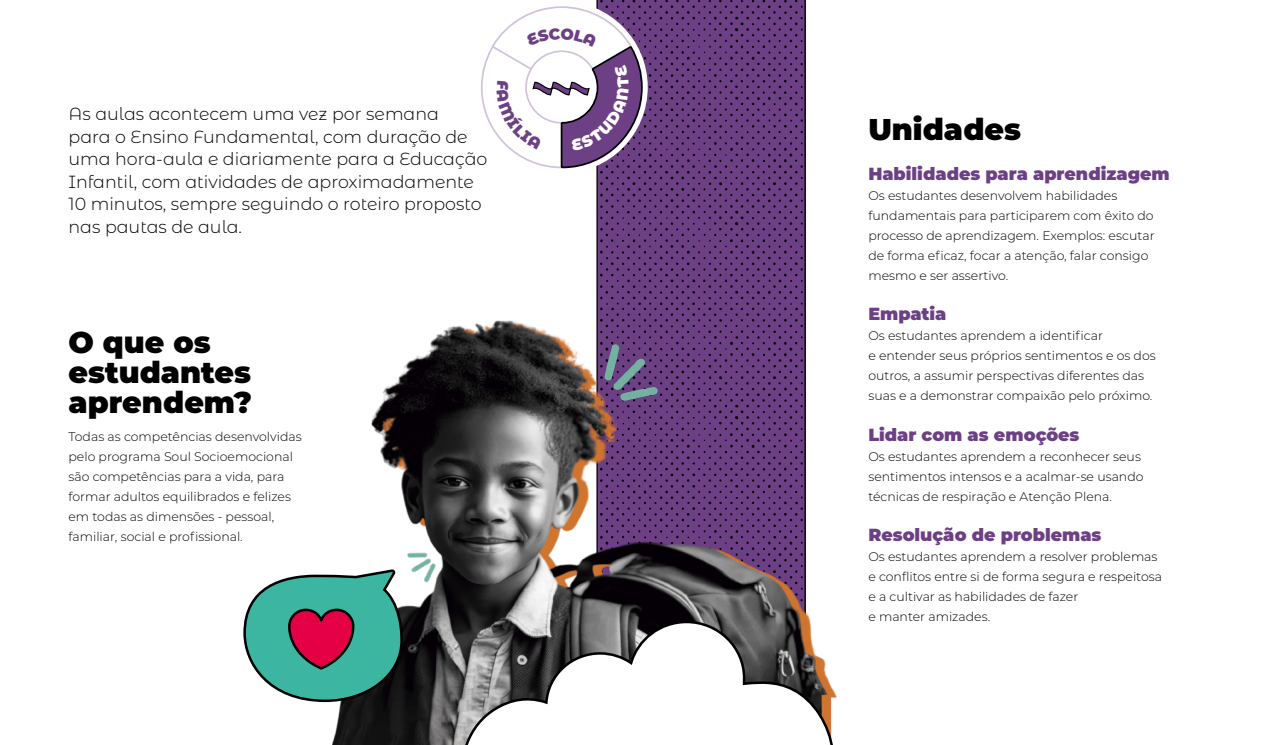
<style>
.page{position:relative;width:1276px;height:745px;background:#fff}
.page>*{position:absolute;margin:0;border:0;box-sizing:border-box;transform-origin:0 0}
.t1{font:900 30px/30px "Montserrat";color:#000}
.t2{font:300 17.5px/22.5px "Montserrat Alternates";color:#000}
.t3{font:900 17.5px "Montserrat";color:#6d3f84}
.t4{font:300 12.5px/20px "Montserrat";color:#000}
</style>
<div class="page">
<svg style="left:596px;top:0;width:210px;height:295px"></svg>
<div style="left:476px;top:1px;width:172px;height:172px;border:10px solid #fff;border-radius:50%"></div>
<img style="left:323px;top:295px;width:515px;height:449px">
<svg style="left:243px;top:567px;width:161px;height:135px"></svg>
<svg style="left:457px;top:619px;width:378px;height:125px"></svg>
<svg style="left:480px;top:5px;width:163px;height:164px"></svg>
<h2 class="t2" style="left:69px;top:102px;width:420px">As aulas acontecem uma vez por semana<br>para o Ensino Fundamental, com duração de uma hora-aula e diariamente para a Educação Infantil, com atividades de aproximadamente 10 minutos, sempre seguindo o roteiro proposto nas pautas de aula.</h2>
<h1 class="t1" style="left:69px;top:325px;width:185px">O que os estudantes aprendem?</h1>
<p class="t4" style="left:69px;top:425px;width:235px">Todas as competências desenvolvidas pelo programa Soul Socioemocional são competências para a vida, para formar adultos equilibrados e felizes em todas as dimensões - pessoal, familiar, social e profissional.</p>
<h1 class="t1" style="left:868px;top:112px;width:154px">Unidades</h1>
<h2 class="t3" style="left:868px;top:161px;width:303px">Habilidades para aprendizagem</h2>
<p class="t4" style="left:868px;top:185px;width:288px">Os estudantes desenvolvem habilidades fundamentais para participarem com êxito do processo de aprendizagem. Exemplos: escutar de forma eficaz, focar a atenção, falar consigo mesmo e ser assertivo.</p>
<h2 class="t3" style="left:868px;top:301px;width:80px">Empatia</h2>
<p class="t4" style="left:868px;top:325px;width:289px">Os estudantes aprendem a identificar<br>e entender seus próprios sentimentos e os dos outros, a assumir perspectivas diferentes das suas e a demonstrar compaixão pelo próximo.</p>
<h2 class="t3" style="left:868px;top:421px;width:213px">Lidar com as emoções</h2>
<p class="t4" style="left:868px;top:445px;width:277px">Os estudantes aprendem a reconhecer seus sentimentos intensos e a acalmar-se usando técnicas de respiração e Atenção Plena.</p>
<h2 class="t3" style="left:868px;top:521px;width:235px">Resolução de problemas</h2>
<p class="t4" style="left:868px;top:545px;width:295px">Os estudantes aprendem a resolver problemas e conflitos entre si de forma segura e respeitosa e a cultivar as habilidades de fazer<br>e manter amizades.</p>
</div>
